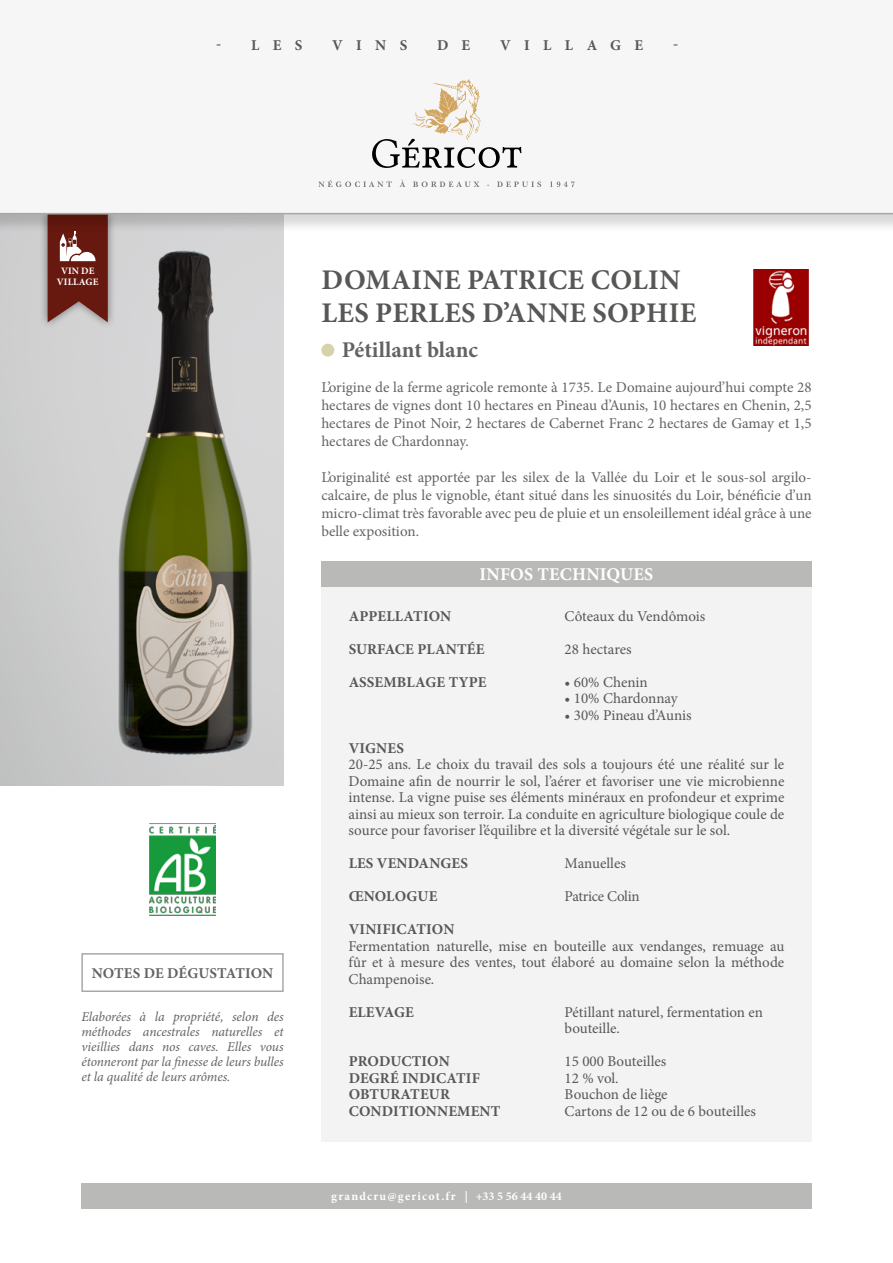
<style>
.page{position:relative;width:893px;height:1263px;background:#fff}
.page>*{position:absolute;margin:0;border:0;box-sizing:border-box;transform-origin:0 0}
.t1{font:700 28.5px/33px "Minion Pro";letter-spacing:.01em;color:#575756}
.t2{font:700 22.5px "Minion Pro";color:#646363}
.t3{font:700 18px "Minion Pro";letter-spacing:.01em;color:#fff}
.t4{font:15px/16.5px "Minion Pro";letter-spacing:-.005em;color:#575756;text-align:justify}
.t5{font:15px/18px "Minion Pro";color:#646363;text-align:justify}
.t6{font:700 15px "Minion Pro";letter-spacing:.01em;color:#575756}
.t7{font:700 15px "Minion Pro";color:#646363}
.t8{font:700 15px "Minion Pro";letter-spacing:.89em;color:#575756}
.t9{font:italic 13.5px/15px "Minion Pro";letter-spacing:-.005em;color:#646363;text-align:justify}
.t10{font:700 12px "Minion Pro";letter-spacing:.1em;color:#fff}
.t11{font:700 9.75px/10.5px "Minion Pro";letter-spacing:.01em;color:#fff;text-align:center}
</style>
<div class="page">
<img style="left:0;top:233px;width:284px;height:552px">
<div style="left:39px;top:206px;width:77px;height:123px;background:#000;opacity:.45"></div>
<svg style="left:48px;top:233px;width:60px;height:89px;background:#804139"></svg>
<div style="left:81px;top:1184px;width:731px;height:25px;background:#b9b9b8"></div>
<div style="left:81px;top:953px;width:203px;height:39px;background:#fff;border:2px solid #a8a8a7"></div>
<div style="left:321px;top:344px;width:13px;height:13px;background:#d7d3a8;border-radius:50%"></div>
<div style="left:321px;top:587px;width:491px;height:555px;background:#f3f3f3"></div>
<div style="left:321px;top:562px;width:491px;height:25px;background:#b9b9b8"></div>
<img style="left:753px;top:269px;width:55px;height:77px">
<div style="left:0;top:0;width:893px;height:233px;background:#000;opacity:.15"></div>
<div style="left:0;top:0;width:893px;height:214px;background:#f6f6f6"></div>
<svg style="left:318px;top:180px;width:257px;height:7px"></svg>
<svg style="left:372px;top:79px;width:149px;height:89px"></svg>
<img style="left:149px;top:823px;width:67px;height:92px">
<p class="t11" style="left:57px;top:266px;width:43px">VIN DE<br>VILLAGE</p>
<p class="t6" style="left:216px;top:35px;width:88px">- LES</p>
<p class="t6" style="left:332px;top:35px;width:77px">VINS</p>
<p class="t6" style="left:437px;top:35px;width:35px">D E</p>
<p class="t8" style="left:500px;top:35px;width:145px">VILLAGE</p>
<p class="t6" style="left:673px;top:35px;width:7px">-</p>
<h1 class="t1" style="left:321px;top:263px;width:376px">DOMAINE PATRICE COLIN<br>LES PERLES D’ANNE SOPHIE</h1>
<h2 class="t2" style="left:342px;top:334px;width:138px">Pétillant blanc</h2>
<p class="t5" style="left:321px;top:378px;width:492px">L’origine de la ferme agricole remonte à 1735. Le Domaine aujourd’hui compte 28 hectares de vignes dont 10 hectares en Pineau d’Aunis, 10 hectares en Chenin, 2,5 hectares de Pinot Noir, 2 hectares de Cabernet Franc 2 hectares de Gamay et 1,5 hectares de Chardonnay.</p>
<p class="t5" style="left:321px;top:468px;width:492px">L’originalité est apportée par les silex de la Vallée du Loir et le sous-sol argilo&shy;calcaire, de plus le vignoble, étant situé dans les sinuosités du Loir, bénéficie d’un micro-climat très favorable avec peu de pluie et un ensoleillement idéal grâce à une belle exposition.</p>
<p class="t3" style="left:480px;top:561px;width:175px">INFOS TECHNIQUES</p>
<p class="t7" style="left:92px;top:962px;width:183px">NOTES DE DÉGUSTATION</p>
<p class="t9" style="left:81px;top:1009px;width:204px">Elaborées à la propriété, selon des méthodes ancestrales naturelles et vieillies dans nos caves. Elles vous étonneront par la finesse de leurs bulles et la qualité de leurs arômes.</p>
<p class="t6" style="left:349px;top:605px;width:104px">APPELLATION</p>
<p class="t4" style="left:565px;top:608px;width:142px">Côteaux du Vendômois</p>
<p class="t6" style="left:349px;top:638px;width:137px">SURFACE PLANTÉE</p>
<p class="t4" style="left:565px;top:641px;width:69px">28 hectares</p>
<p class="t6" style="left:349px;top:671px;width:139px">ASSEMBLAGE TYPE</p>
<p class="t4" style="left:565px;top:674px;width:85px">• 60% Chenin</p>
<p class="t4" style="left:565px;top:690px;width:115px">• 10% Chardonnay</p>
<p class="t4" style="left:565px;top:707px;width:129px">• 30% Pineau d’Aunis</p>
<p class="t6" style="left:349px;top:737px;width:57px">VIGNES</p>
<p class="t4" style="left:349px;top:756px;width:437px">20-25 ans. Le choix du travail des sols a toujours été une réalité sur le Domaine afin de nourrir le sol, l’aérer et favoriser une vie microbienne intense. La vigne puise ses éléments minéraux en profondeur et exprime ainsi au mieux son terroir. La conduite en agriculture biologique coule de source pour favoriser l’équilibre et la diversité végétale sur le sol.</p>
<p class="t6" style="left:349px;top:853px;width:121px">LES VENDANGES</p>
<p class="t4" style="left:565px;top:855px;width:63px">Manuelles</p>
<p class="t6" style="left:349px;top:886px;width:90px">ŒNOLOGUE</p>
<p class="t4" style="left:565px;top:888px;width:77px">Patrice Colin</p>
<p class="t6" style="left:349px;top:919px;width:107px">VINIFICATION</p>
<p class="t4" style="left:349px;top:938px;width:437px">Fermentation naturelle, mise en bouteille aux vendanges, remuage au fûr et à mesure des ventes, tout élaboré au domaine selon la méthode Champenoise.</p>
<p class="t6" style="left:349px;top:1001px;width:67px">ELEVAGE</p>
<p class="t4" style="left:565px;top:1004px;width:200px">Pétillant naturel, fermentation en bouteille.</p>
<p class="t6" style="left:349px;top:1051px;width:103px">PRODUCTION</p>
<p class="t4" style="left:565px;top:1053px;width:103px">15 000 Bouteilles</p>
<p class="t6" style="left:349px;top:1067px;width:133px">DEGRÉ INDICATIF</p>
<p class="t4" style="left:565px;top:1070px;width:56px">12 % vol.</p>
<p class="t6" style="left:349px;top:1084px;width:103px">OBTURATEUR</p>
<p class="t4" style="left:565px;top:1086px;width:105px">Bouchon de liège</p>
<p class="t6" style="left:349px;top:1100px;width:153px">CONDITIONNEMENT</p>
<p class="t4" style="left:565px;top:1103px;width:193px">Cartons de 12 ou de 6 bouteilles</p>
<p class="t10" style="left:331px;top:1187px;width:232px">grandcru@gericot.fr | +33 5 56 44 40 44</p>
</div>
